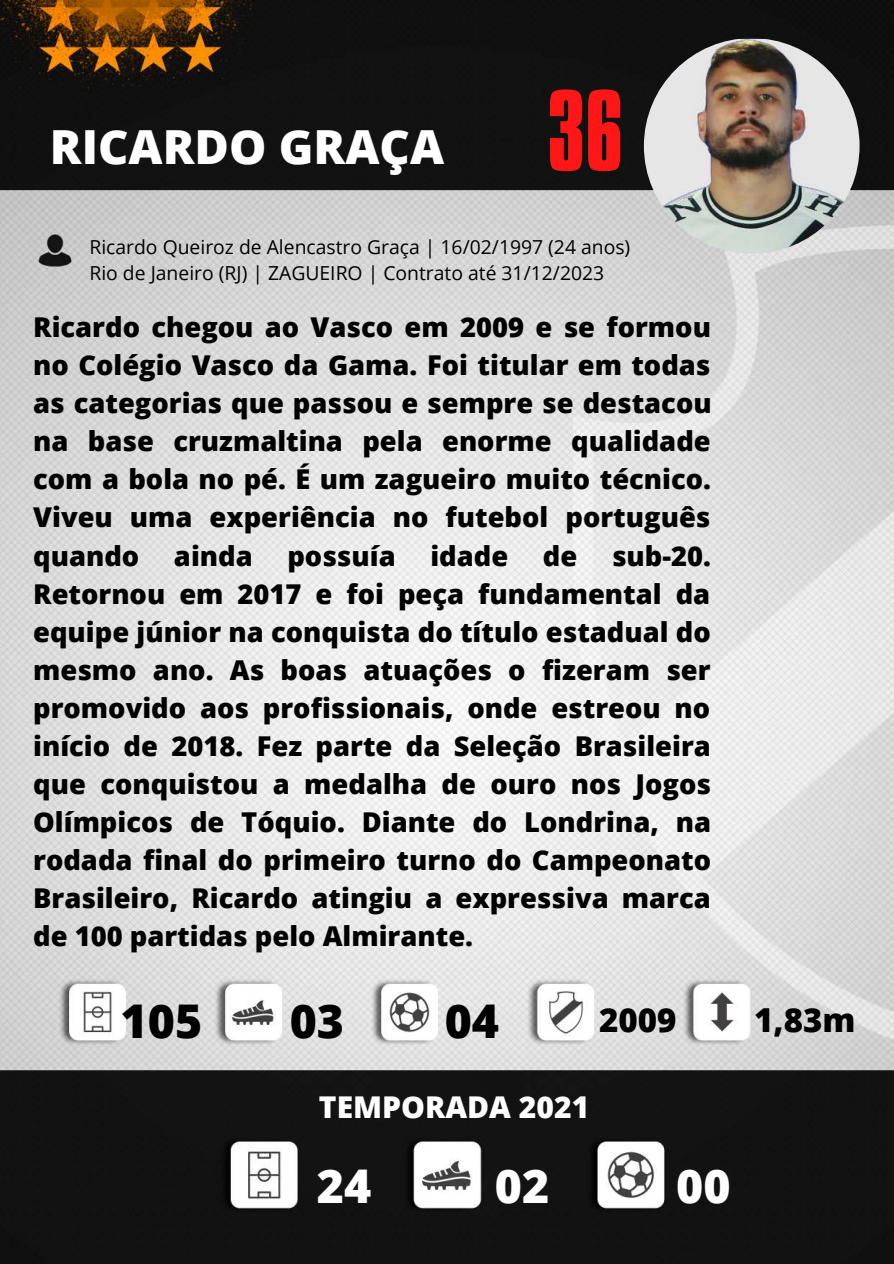
<style>
.page{position:relative;width:894px;height:1264px;background:#fff}
.page>*{position:absolute;margin:0;border:0;box-sizing:border-box;transform-origin:0 0}
.t1{font:99.75px "Aka Acid GR Compacta";color:#ff1616}
.t2{font:800 46.95px "Open Sans";color:#fff}
.t3{font:800 46.5px "Open Sans";color:#000}
.t4{font:800 46.5px "Open Sans";color:#fff}
.t5{font:800 33px "Open Sans";color:#000}
.t6{font:800 30px "Open Sans";color:#fff}
.t7{font:800 27.3px/38.1px "Open Sans";color:#000;text-align:justify}
.t8{font:19.35px/26.1px "Open Sans";color:#000}
</style>
<div class="page">
<img style="left:0;top:0;width:893px;height:1263px">
<img style="left:643px;top:38px;width:216px;height:216px;border-radius:50%">
<div style="left:372px;top:1072px;width:150px;height:49px;background:#131313"></div>
<h2 class="t2" style="left:50px;top:114px;width:395px">RICARDO GRAÇA</h2>
<h1 class="t1" style="left:547px;top:92px;width:78px">36</h1>
<p class="t8" style="left:89px;top:233px;width:542px">Ricardo Queiroz de Alencastro Graça | 16/02/1997 (24 anos)<br>Rio de Janeiro (RJ) | ZAGUEIRO | Contrato até 31/12/2023</p>
<p class="t7" style="left:33px;top:307px;width:679px">Ricardo chegou ao Vasco em 2009 e se formou no Colégio Vasco da Gama. Foi titular em todas as categorias que passou e sempre se destacou na base cruzmaltina pela enorme qualidade com a bola no pé. É um zagueiro muito técnico.<br>Viveu uma experiência no futebol português quando</p>
<p class="t7" style="left:174px;top:536px;width:80px">ainda</p>
<p class="t7" style="left:287px;top:536px;width:110px">possuía</p>
<p class="t7" style="left:430px;top:536px;width:79px">idade</p>
<p class="t7" style="left:542px;top:536px;width:36px">de</p>
<p class="t7" style="left:33px;top:536px;width:679px;text-indent:578px">sub-20.<br>Retornou em 2017 e foi peça fundamental da equipe júnior na conquista do título estadual do mesmo ano. As boas atuações o fizeram ser promovido aos profissionais, onde estreou no início de 2018. Fez parte da Seleção Brasileira que conquistou a medalha de ouro nos Jogos Olímpicos de Tóquio. Diante do Londrina, na rodada final do primeiro turno do Campeonato Brasileiro, Ricardo atingiu a expressiva marca de 100 partidas pelo Almirante.</p>
<h3 class="t3" style="left:120px;top:988px;width:83px">105</h3>
<h3 class="t3" style="left:289px;top:988px;width:56px">03</h3>
<h3 class="t3" style="left:444px;top:988px;width:56px">04</h3>
<p class="t5" style="left:599px;top:997px;width:79px">2009</p>
<p class="t5" style="left:754px;top:997px;width:103px">1,83m</p>
<p class="t6" style="left:319px;top:1085px;width:272px">TEMPORADA 2021</p>
<h3 class="t4" style="left:317px;top:1153px;width:56px">24</h3>
<h3 class="t4" style="left:495px;top:1153px;width:56px">02</h3>
<h3 class="t4" style="left:676px;top:1153px;width:56px">00</h3>
</div>
